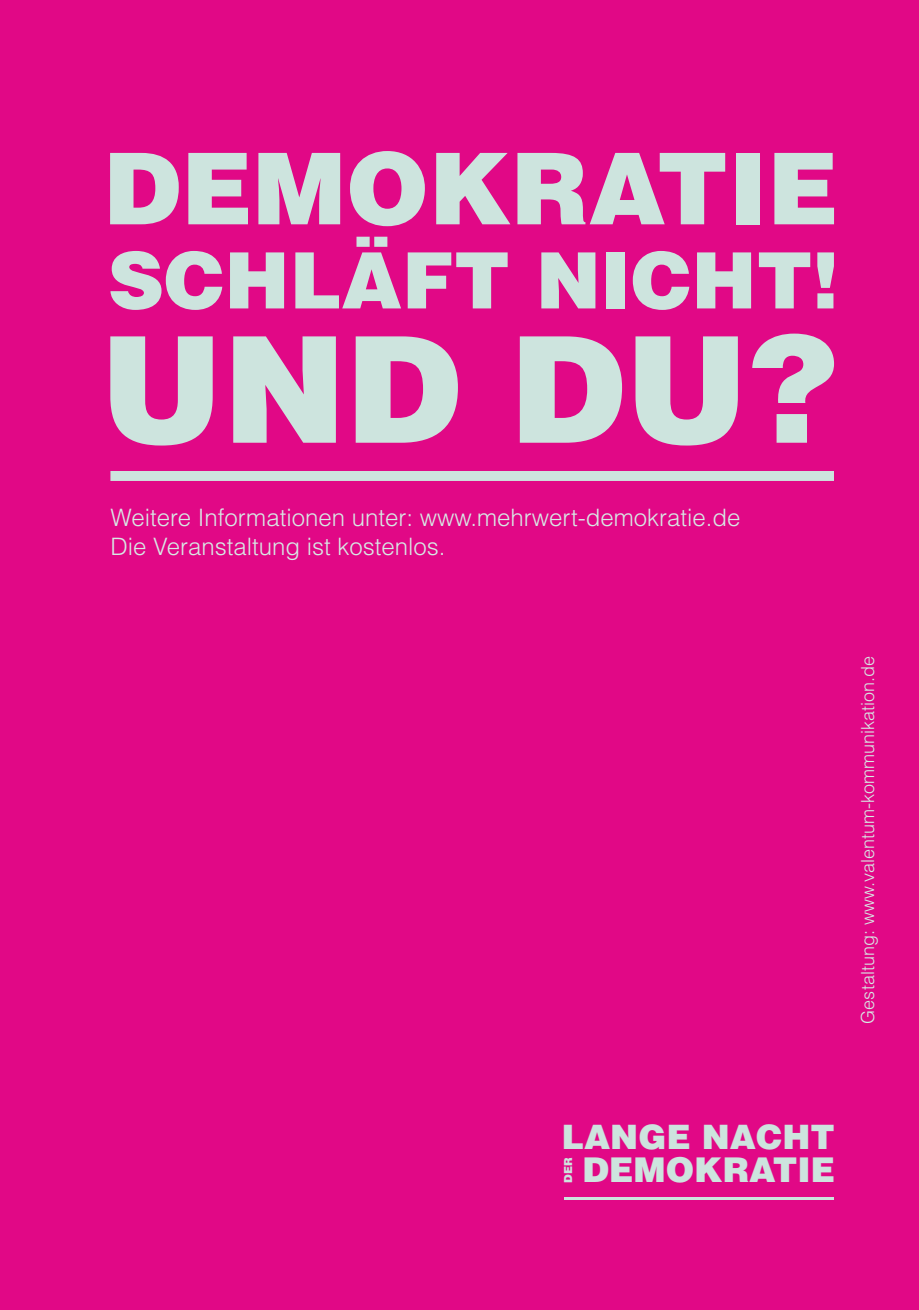
<style>
.page{position:relative;width:919px;height:1310px;background:#fff}
.page>*{position:absolute;margin:0;border:0;box-sizing:border-box;transform-origin:0 0}
.t1{font:900 147.6px "Helvetica LT Std";color:#cde4de}
.t2{font:900 99px "Helvetica LT Std";color:#cde4de}
.t3{font:900 77.7px "Helvetica LT Std";color:#cde4de}
.t4{font:900 34.2px "Helvetica LT Std";color:#cde4de}
.t5{font:900 33.6px "Helvetica LT Std";color:#cde4de}
.t6{font:300 24px/28.8px "Helvetica LT Std";color:#d7eae5}
.t7{font:300 18px "Helvetica LT Std";color:#d7eae5}
.t8{font:900 11.1px "Helvetica LT Std";color:#cde4de}
</style>
<div class="page">
<div style="left:0;top:0;width:918px;height:1310px;background:#e10886"></div>
<div style="left:110px;top:471px;width:723px;height:10px;background:#cde4de"></div>
<hr style="left:564px;top:1197px;width:269px;height:2px;background:#cde4de">
<h2 class="t2" style="left:104px;top:124px;width:736px">DEMOKRATIE</h2>
<h3 class="t3" style="left:108px;top:230px;width:732px">SCHLÄFT NICHT!</h3>
<h1 class="t1" style="left:100px;top:293px;width:740px">UND DU?</h1>
<p class="t6" style="left:111px;top:503px;width:631px">Weitere Informationen unter: www.mehrwert-demokratie.de<br>Die Veranstaltung ist kostenlos.</p>
<p class="t7" style="left:856px;top:1023px;width:369px;rotate:-90deg">Gestaltung: www.valentum-kommunikation.de</p>
<h3 class="t5" style="left:561px;top:1114px;width:274px">LANGE NACHT</h3>
<p class="t8" style="left:561px;top:1182px;width:27px;rotate:-90deg">DER</p>
<h3 class="t4" style="left:582px;top:1147px;width:254px">DEMOKRATIE</h3>
</div>
